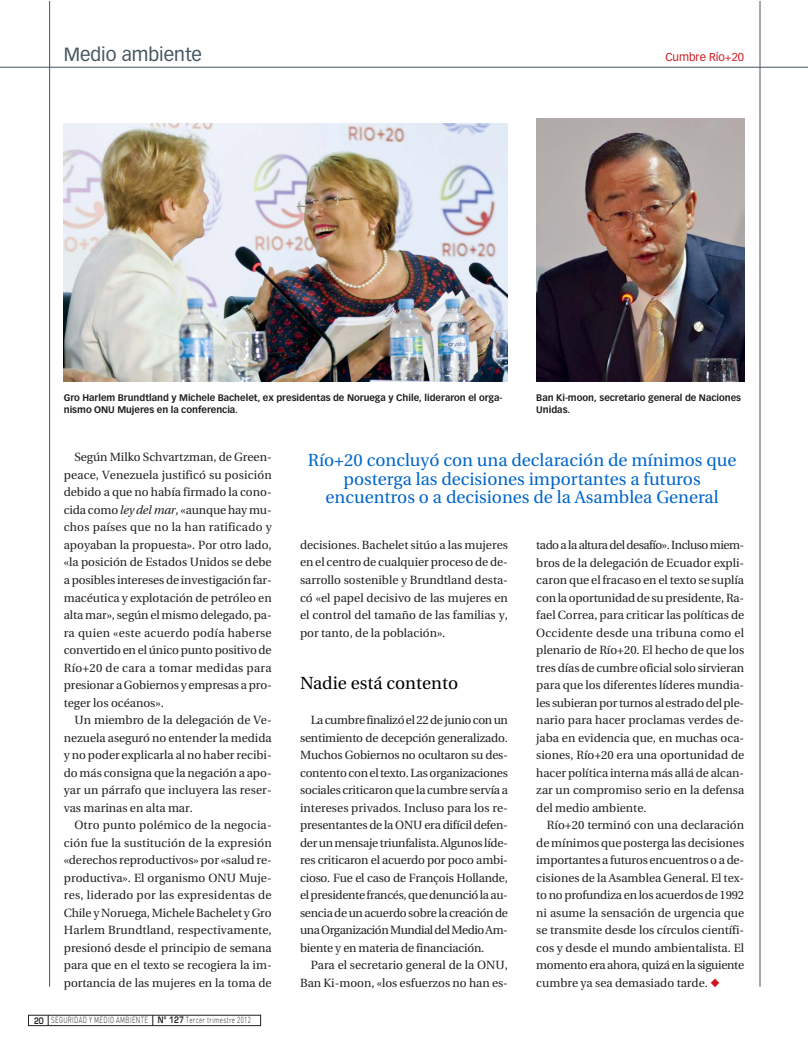
<style>
.page{position:relative;width:808px;height:1053px;background:#fff}
.page>*{position:absolute;margin:0;border:0;box-sizing:border-box;transform-origin:0 0}
.t1{font:18.75px "Vectora LT";color:#455560}
.t2{font:17.5px/18.8px "Utopia";color:#0066ca;text-align:center}
.t3{font:17.5px "Utopia";color:#000}
.t4{font:11.88px/17.5px "Utopia";color:#231f20;text-align:justify}
.t5{font:11.25px "Vectora LT";color:#ce171e}
.t6{font:700 9.38px/11.9px "Vectora LT";color:#231f20}
.t7{font:300 8.75px "DIN";letter-spacing:.05em;color:#231f20;scale:.7 1}
.s1{font-style:italic}
.s2{color:#ce171e}
.s3{font-family:"Eurostile";font-weight:600}
</style>
<div class="page">
<hr style="left:759px;top:1px;width:1px;height:985px;background:#455560">
<hr style="left:0;top:67px;width:808px;height:1px;background:#455560">
<div style="left:28px;top:1014px;width:233px;height:11px;border:1px solid #231f20"></div>
<hr style="left:49px;top:1px;width:1px;height:985px;background:#455560">
<img style="left:64px;top:124px;width:444px;height:257px">
<img style="left:536px;top:119px;width:208px;height:262px">
<h1 class="t1" style="left:64px;top:46px;width:140px">Medio ambiente</h1>
<p class="t5" style="left:665px;top:52px;width:80px">Cumbre Río+20</p>
<p class="t6" style="left:64px;top:392px;width:440px">Gro Harlem Brundtland y Michele Bachelet, ex presidentas de Noruega y Chile, lideraron el orga&shy;nismo ONU Mujeres en la conferencia.</p>
<p class="t6" style="left:536px;top:392px;width:206px">Ban Ki-moon, secretario general de Naciones<br>Unidas.</p>
<h2 class="t2" style="left:308px;top:452px;width:430px">Río+20 concluyó con una declaración de mínimos que posterga las decisiones importantes a futuros encuentros o a decisiones de la Asamblea General</h2>
<p class="t4" style="left:64px;top:449px;width:209px;text-indent:11px">Según Milko Schvartzman, de Green&shy;peace, Venezuela justificó su posición debido a que no había firmado la cono&shy;cida como <span class="s1">ley del mar</span>, «aunque hay mu&shy;chos países que no la han ratificado y apoyaban la propuesta». Por otro lado, «la posición de Estados Unidos se debe a posibles intereses de investigación far&shy;macéutica y explotación de petróleo en alta mar», según el mismo delegado, pa&shy;ra quien «este acuerdo podía haberse convertido en el único punto positivo de Río+20 de cara a tomar medidas para presionar a Gobiernos y empresas a pro&shy;teger los océanos».</p>
<p class="t4" style="left:64px;top:712px;width:209px;text-indent:11px">Un miembro de la delegación de Ve&shy;nezuela aseguró no entender la medida y no poder explicarla al no haber recibi&shy;do más consigna que la negación a apo&shy;yar un párrafo que incluyera las reser&shy;vas marinas en alta mar.</p>
<p class="t4" style="left:64px;top:817px;width:209px;text-indent:11px">Otro punto polémico de la negocia&shy;ción fue la sustitución de la expresión «derechos reproductivos» por «salud re&shy;productiva». El organismo ONU Muje&shy;res, liderado por las expresidentas de Chile y Noruega, Michele Bachelet y Gro Harlem Brundtland, respectivamente, presionó desde el principio de semana para que en el texto se recogiera la im&shy;portancia de las mujeres en la toma de</p>
<p class="t4" style="left:300px;top:537px;width:209px">decisiones. Bachelet sitúo a las mujeres en el centro de cualquier proceso de de&shy;sarrollo sostenible y Brundtland desta&shy;có «el papel decisivo de las mujeres en el control del tamaño de las familias y, por tanto, de la población».</p>
<h2 class="t3" style="left:300px;top:676px;width:160px">Nadie está contento</h2>
<p class="t4" style="left:300px;top:712px;width:209px;text-indent:11px">La cumbre finalizó el 22 de junio con un sentimiento de decepción generalizado.<br>Muchos Gobiernos no ocultaron su des&shy;contento con el texto. Las organizaciones sociales criticaron que la cumbre servía a intereses privados. Incluso para los re&shy;presentantes de la ONU era difícil defen&shy;der un mensaje triunfalista. Algunos líde&shy;res criticaron el acuerdo por poco ambi&shy;cioso. Fue el caso de François Hollande, el presidente francés, que denunció la au&shy;sencia de un acuerdo sobre la creación de una Organización Mundial del Medio Am&shy;biente y en materia de financiación.</p>
<p class="t4" style="left:300px;top:957px;width:209px;text-align:right">Para el secretario general de la ONU,<br>Ban Ki-moon, «los esfuerzos no han es-</p>
<p class="t4" style="left:536px;top:537px;width:209px">tado a la altura del desafío». Incluso miem&shy;bros de la delegación de Ecuador expli&shy;caron que el fracaso en el texto se suplía con la oportunidad de su presidente, Ra&shy;fael Correa, para criticar las políticas de Occidente desde una tribuna como el plenario de Río+20. El hecho de que los tres días de cumbre oficial solo sirvieran para que los diferentes líderes mundia&shy;les subieran por turnos al estrado del ple&shy;nario para hacer proclamas verdes de&shy;jaba en evidencia que, en muchas oca&shy;siones, Río+20 era una oportunidad de hacer política interna más allá de alcan&shy;zar un compromiso serio en la defensa del medio ambiente.</p>
<p class="t4" style="left:536px;top:817px;width:209px;text-indent:11px">Río+20 terminó con una declaración de mínimos que posterga las decisiones importantes a futuros encuentros o a de&shy;cisiones de la Asamblea General. El tex&shy;to no profundiza en los acuerdos de 1992 ni asume la sensación de urgencia que se transmite desde los círculos científi&shy;cos y desde el mundo ambientalista. El momento era ahora, quizá en la siguiente cumbre ya sea demasiado tarde. <span class="s2">◆</span></p>
<p class="t7" style="left:34px;top:1017px;width:311px"><span class="s3">20</span> SEGURIDAD Y MEDIO AMBIENTE <span class="s3">Nº 127</span> Tercer trimestre 2012</p>
</div>
